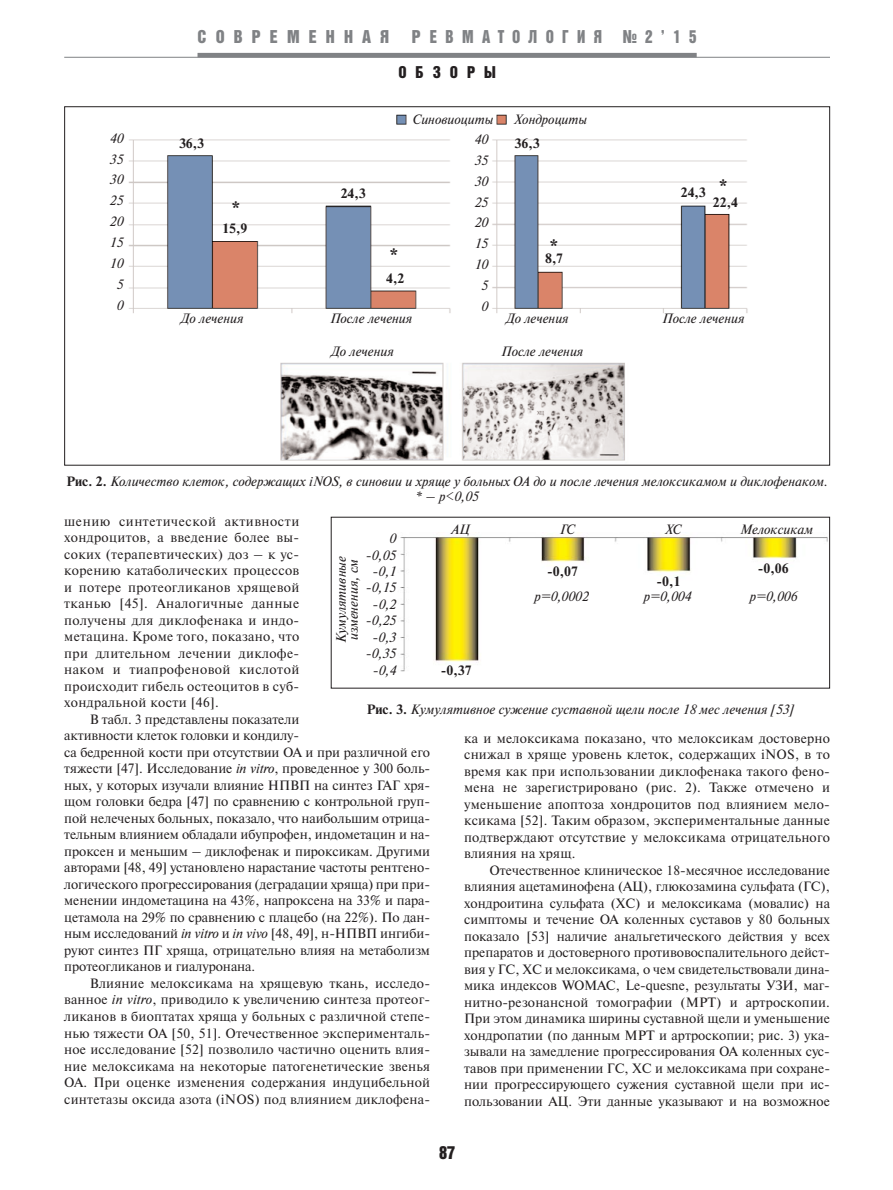
<style>
.page{position:relative;width:893px;height:1190px;background:#fff}
.page>*{position:absolute;margin:0;border:0;box-sizing:border-box;transform-origin:0 0}
.t1{font:18px "Bastion Kontrast";letter-spacing:.505em;color:#808285}
.t2{font:700 18px "Newton C";color:#231f20}
.t3{font:18px "Bastion Kontrast";color:#231f20}
.t4{font:16.5px "Bastion Kontrast";letter-spacing:.54em;color:#231f20}
.t5{font:13.5px/16.5px "Newton C";letter-spacing:-.005em;color:#231f20;text-align:justify}
.t6{font:italic 13.5px/20.9px "Newton C";color:#231f20;text-align:center}
.t7{font:700 13.5px "Newton C";color:#231f20}
.s1{font-weight:700;font-style:normal}
.s2{font-style:italic}
</style>
<div class="page">
<hr style="left:64px;top:57px;width:766px;height:1px;background:#808285">
<hr style="left:197px;top:53px;width:499px;height:4px;background:#808285">
<img style="left:128px;top:114px;width:620px;height:347px">
<img style="left:400px;top:532px;width:428px;height:140px">
<h1 class="t1" style="left:197px;top:30px;width:193px">СОВPEМЕННАЯ</h1>
<h1 class="t1" style="left:412px;top:30px;width:286px">РЕВМАТОЛОГИЯ №2’15</h1>
<p class="t4" style="left:398px;top:66px;width:99px">ОБЗОРЫ</p>
<p class="t6" style="left:413px;top:110px;width:82px">Синовиоциты</p>
<p class="t6" style="left:514px;top:110px;width:74px">Хондроциты</p>
<p class="t6" style="left:110px;top:129px;width:15px">40<br>35<br>30<br>25<br>20<br>15<br>10<br>5<br>0</p>
<p class="t6" style="left:474px;top:130px;width:15px">40<br>35<br>30<br>25<br>20<br>15<br>10<br>5<br>0</p>
<p class="t7" style="left:179px;top:138px;width:27px">36,3</p>
<p class="t7" style="left:514px;top:138px;width:27px">36,3</p>
<p class="t7" style="left:341px;top:188px;width:27px">24,3</p>
<h1 class="t2" style="left:231px;top:201px;width:10px">*</h1>
<p class="t7" style="left:222px;top:224px;width:27px">15,9</p>
<h1 class="t2" style="left:549px;top:239px;width:10px">*</h1>
<h1 class="t2" style="left:389px;top:248px;width:10px">*</h1>
<p class="t7" style="left:545px;top:253px;width:20px">8,7</p>
<p class="t7" style="left:386px;top:273px;width:20px">4,2</p>
<h1 class="t2" style="left:719px;top:179px;width:10px">*</h1>
<p class="t7" style="left:680px;top:187px;width:27px">24,3</p>
<p class="t7" style="left:712px;top:197px;width:27px">22,4</p>
<p class="t6" style="left:180px;top:309px;width:64px">До лечения</p>
<p class="t6" style="left:330px;top:309px;width:84px">После лечения</p>
<p class="t6" style="left:505px;top:309px;width:64px">До лечения</p>
<p class="t6" style="left:662px;top:309px;width:84px">После лечения</p>
<p class="t6" style="left:331px;top:342px;width:64px">До лечения</p>
<p class="t6" style="left:501px;top:342px;width:84px">После лечения</p>
<p class="t6" style="left:66px;top:475px;width:763px;line-height:15px"><span class="s1">Рис. 2.</span> Количество клеток, содержащих iNOS, в синовии и хряще у больных ОА до и после лечения мелоксикамом и диклофенаком. * – р&lt;0,05</p>
<p class="t5" style="left:64px;top:514px;width:236px">шению синтетической активности хондроцитов, а введение более вы&shy;соких (терапевтических) доз – к ус&shy;корению катаболических процессов и потере протеогликанов хрящевой тканью [45]. Аналогичные данные получены для диклофенака и индо&shy;метацина. Кроме того, показано, что при длительном лечении диклофе&shy;наком и тиапрофеновой кислотой происходит гибель остеоцитов в суб&shy;хондральной кости [46].</p>
<p class="t5" style="left:64px;top:712px;width:367px;text-align:left;text-indent:26px">В табл. 3 представлены показатели<br>активности клеток головки и кондилу-<br>са бедренной кости при отсутствии ОА и при различной его тяжести [47]. Исследование <span class="s2">in vitro</span>, проведенное у 300 боль&shy;ных, у которых изучали влияние НПВП на синтез ГАГ хря&shy;щом головки бедра [47] по сравнению с контрольной груп&shy;пой нелеченых больных, показало, что наибольшим отрица&shy;тельным влиянием обладали ибупрофен, индометацин и на&shy;проксен и меньшим – диклофенак и пироксикам. Другими авторами [48, 49] установлено нарастание частоты рентгено&shy;логического прогрессирования (деградации хряща) при при&shy;менении индометацина на 43%, напроксена на 33% и пара&shy;цетамола на 29% по сравнению с плацебо (на 22%). По дан&shy;ным исследований <span class="s2">in vitro</span> и <span class="s2">in vivo</span> [48, 49], н-НПВП ингиби&shy;руют синтез ПГ хряща, отрицательно влияя на метаболизм протеогликанов и гиалуронана.</p>
<p class="t5" style="left:64px;top:976px;width:367px;text-indent:26px">Влияние мелоксикама на хрящевую ткань, исследо&shy;ванное <span class="s2">in vitro</span>, приводило к увеличению синтеза протеог&shy;ликанов в биоптатах хряща у больных с различной степе&shy;нью тяжести ОА [50, 51]. Отечественное эксперименталь&shy;ное исследование [52] позволило частично оценить влия&shy;ние мелоксикама на некоторые патогенетические звенья ОА. При оценке изменения содержания индуцибельной синтетазы оксида азота (iNOS) под влиянием диклофена-</p>
<p class="t6" style="left:451px;top:520px;width:20px">АЦ</p>
<p class="t6" style="left:559px;top:520px;width:17px">ГС</p>
<p class="t6" style="left:665px;top:520px;width:18px">ХС</p>
<p class="t6" style="left:740px;top:520px;width:74px">Мелоксикам</p>
<p class="t6" style="left:366px;top:531px;width:32px;line-height:16.4px;text-align:right">0 -0,05 -0,1 -0,15 -0,2 -0,25 -0,3 -0,35 -0,4</p>
<p class="t6" style="left:336px;top:643px;width:88px;line-height:12px;text-align:left;rotate:-90deg">Кумулятивные изменения, см</p>
<p class="t7" style="left:757px;top:563px;width:32px">-0,06</p>
<p class="t7" style="left:547px;top:566px;width:32px">-0,07</p>
<p class="t7" style="left:656px;top:576px;width:25px">-0,1</p>
<p class="t6" style="left:534px;top:587px;width:56px">р=0,0002</p>
<p class="t6" style="left:643px;top:587px;width:49px">р=0,004</p>
<p class="t6" style="left:749px;top:587px;width:49px">р=0,006</p>
<p class="t7" style="left:441px;top:665px;width:32px">-0,37</p>
<p class="t6" style="left:367px;top:700px;width:428px"><span class="s1">Рис. 3.</span> Кумулятивное сужение суставной щели после 18 мес лечения [53]</p>
<p class="t5" style="left:464px;top:731px;width:367px">ка и мелоксикама показано, что мелоксикам достоверно снижал в хряще уровень клеток, содержащих iNOS, в то время как при использовании диклофенака такого фено&shy;мена не зарегистрировано (рис. 2). Также отмечено и уменьшение апоптоза хондроцитов под влиянием мело&shy;ксикама [52]. Таким образом, экспериментальные данные подтверждают отсутствие у мелоксикама отрицательного влияния на хрящ.</p>
<p class="t5" style="left:464px;top:863px;width:367px;text-indent:26px">Отечественное клиническое 18-месячное исследование влияния ацетаминофена (АЦ), глюкозамина сульфата (ГС), хондроитина сульфата (ХС) и мелоксикама (мовалис) на симптомы и течение ОА коленных суставов у 80 больных показало [53] наличие анальгетического действия у всех препаратов и достоверного противовоспалительного дейст&shy;вия у ГС, ХС и мелоксикама, о чем свидетельствовали дина&shy;мика индексов WOMAC, Le-quesne, результаты УЗИ, маг&shy;нитно-резонансной томографии (МРТ) и артроскопии.<br>При этом динамика ширины суставной щели и уменьшение хондропатии (по данным МРТ и артроскопии; рис. 3) ука&shy;зывали на замедление прогрессирования ОА коленных сус&shy;тавов при применении ГС, ХС и мелоксикама при сохране&shy;нии прогрессирующего сужения суставной щели при ис&shy;пользовании АЦ. Эти данные указывают и на возможное</p>
<h1 class="t3" style="left:439px;top:1145px;width:18px">87</h1>
</div>
